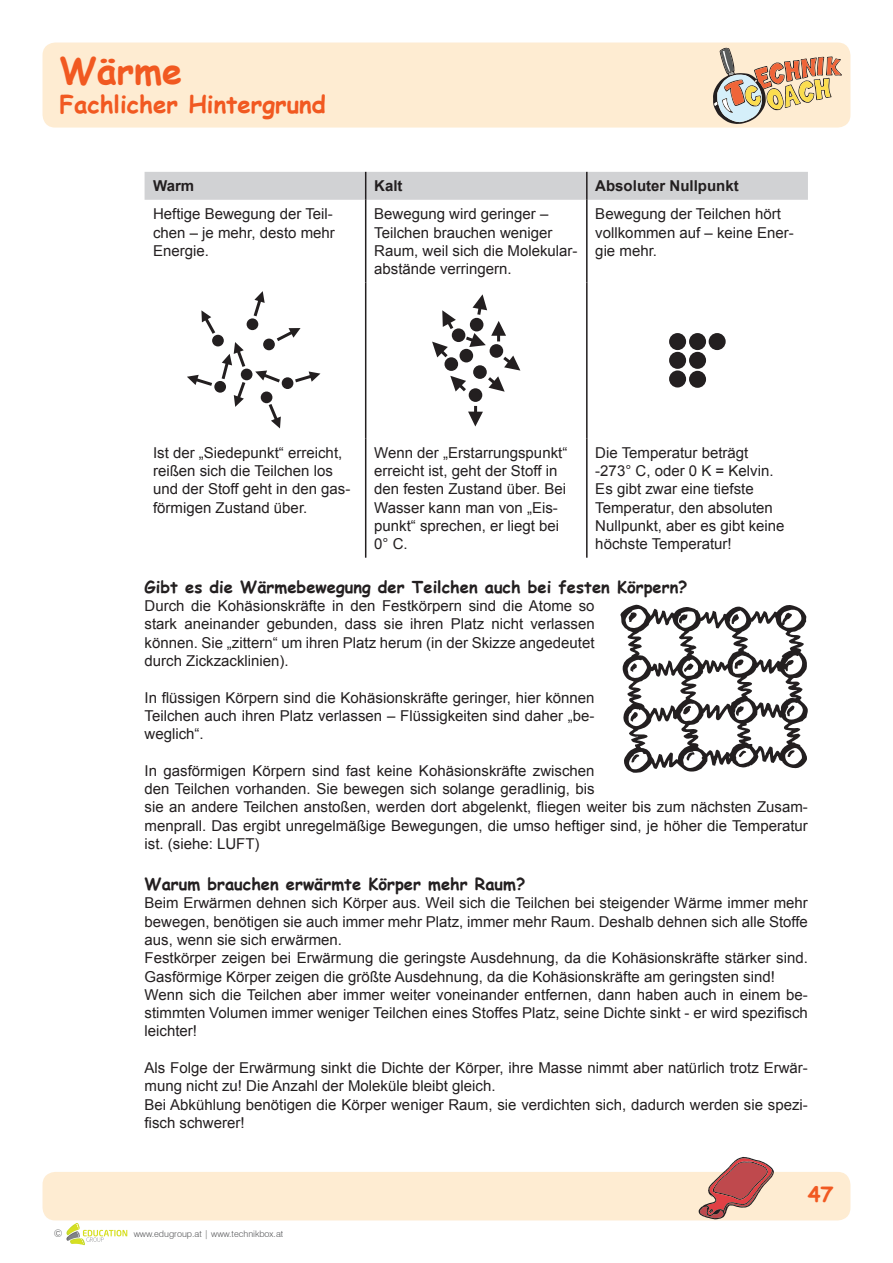
<style>
.page{position:relative;width:893px;height:1263px;background:#fff}
.page>*{position:absolute;margin:0;border:0;box-sizing:border-box;transform-origin:0 0}
.t1{font:700 36px "Comic Sans MS";color:#f15921}
.t2{font:700 24px "Comic Sans MS";color:#f15921}
.t3{font:700 21px "Comic Sans MS";color:#f15921}
.t4{font:700 16.5px "Comic Sans MS";color:#231f20}
.t5{font:15px/18.3px "Arial";color:#231f20}
.t6{font:700 15px "Arial";color:#231f20}
.t7{font:300 10.5px "Swiss 721 BT";color:#57585a}
.t8{font:300 9px "Swiss 721 BT";color:#57585a}
</style>
<div class="page">
<div style="left:43px;top:43px;width:807px;height:85px;background:#feecd2;border-radius:13px"></div>
<div style="left:43px;top:1172px;width:807px;height:48px;background:#feecd2;border-radius:13px"></div>
<svg style="left:699px;top:1157px;width:75px;height:62px"></svg>
<svg style="left:713px;top:48px;width:129px;height:76px"></svg>
<svg style="left:66px;top:1223px;width:61px;height:22px"></svg>
<div style="left:145px;top:172px;width:663px;height:28px;background:#d1d2d4"></div>
<hr style="left:586px;top:172px;width:2px;height:28px;background:#231f20">
<hr style="left:365px;top:200px;width:1px;height:83px;background:#231f20">
<hr style="left:586px;top:200px;width:2px;height:83px;background:#231f20">
<hr style="left:365px;top:283px;width:1px;height:155px;background:#231f20">
<hr style="left:586px;top:283px;width:2px;height:155px;background:#231f20">
<hr style="left:365px;top:438px;width:1px;height:120px;background:#231f20">
<hr style="left:586px;top:438px;width:2px;height:120px;background:#231f20">
<div style="left:212px;top:335px;width:12px;height:11px;background:#231f20;border-radius:50%"></div>
<div style="left:247px;top:318px;width:11px;height:12px;background:#231f20;border-radius:50%"></div>
<div style="left:214px;top:381px;width:12px;height:12px;background:#231f20;border-radius:50%"></div>
<div style="left:241px;top:369px;width:11px;height:11px;background:#231f20;border-radius:50%"></div>
<div style="left:263px;top:339px;width:12px;height:11px;background:#231f20;border-radius:50%"></div>
<div style="left:261px;top:391px;width:11px;height:12px;background:#231f20;border-radius:50%"></div>
<div style="left:282px;top:377px;width:11px;height:12px;background:#231f20;border-radius:50%"></div>
<svg style="left:277px;top:328px;width:24px;height:13px"></svg>
<svg style="left:295px;top:371px;width:25px;height:11px"></svg>
<svg style="left:255px;top:370px;width:25px;height:12px"></svg>
<svg style="left:269px;top:404px;width:12px;height:24px"></svg>
<svg style="left:222px;top:342px;width:23px;height:65px"></svg>
<svg style="left:187px;top:375px;width:25px;height:11px"></svg>
<svg style="left:201px;top:310px;width:14px;height:24px"></svg>
<svg style="left:254px;top:291px;width:11px;height:25px"></svg>
<div style="left:452px;top:328px;width:13px;height:14px;background:#231f20;border-radius:50%"></div>
<svg style="left:470px;top:318px;width:13px;height:13px"></svg>
<div style="left:444px;top:357px;width:14px;height:14px;background:#231f20;border-radius:50%"></div>
<div style="left:459px;top:349px;width:14px;height:13px;background:#231f20;border-radius:50%"></div>
<div style="left:473px;top:365px;width:14px;height:14px;background:#231f20;border-radius:50%"></div>
<div style="left:469px;top:388px;width:13px;height:14px;background:#231f20;border-radius:50%"></div>
<div style="left:490px;top:344px;width:13px;height:14px;background:#231f20;border-radius:50%"></div>
<svg style="left:432px;top:342px;width:16px;height:15px"></svg>
<svg style="left:472px;top:294px;width:15px;height:21px"></svg>
<svg style="left:450px;top:376px;width:16px;height:15px"></svg>
<svg style="left:468px;top:406px;width:15px;height:20px"></svg>
<svg style="left:488px;top:356px;width:32px;height:36px"></svg>
<svg style="left:442px;top:310px;width:14px;height:19px"></svg>
<svg style="left:466px;top:321px;width:40px;height:26px"></svg>
<div style="left:669px;top:333px;width:17px;height:17px;background:#231f20;border-radius:50%"></div>
<div style="left:689px;top:333px;width:17px;height:17px;background:#231f20;border-radius:50%"></div>
<div style="left:669px;top:352px;width:17px;height:17px;background:#231f20;border-radius:50%"></div>
<div style="left:689px;top:352px;width:17px;height:17px;background:#231f20;border-radius:50%"></div>
<div style="left:669px;top:370px;width:17px;height:18px;background:#231f20;border-radius:50%"></div>
<div style="left:689px;top:371px;width:17px;height:17px;background:#231f20;border-radius:50%"></div>
<div style="left:709px;top:333px;width:17px;height:17px;background:#231f20;border-radius:50%"></div>
<svg style="left:620px;top:604px;width:188px;height:169px"></svg>
<h1 class="t1" style="left:60px;top:44px;width:124px">Wärme</h1>
<h2 class="t2" style="left:60px;top:86px;width:268px">Fachlicher Hintergrund</h2>
<p class="t6" style="left:153px;top:176px;width:43px">Warm</p>
<p class="t6" style="left:374px;top:176px;width:30px">Kalt</p>
<p class="t6" style="left:595px;top:176px;width:145px">Absoluter Nullpunkt</p>
<p class="t5" style="left:153px;top:205px;width:183px">Heftige Bewegung der Teil&shy;chen – je mehr, desto mehr<br>Energie.</p>
<p class="t5" style="left:374px;top:205px;width:205px">Bewegung wird geringer –<br>Teilchen brauchen weniger<br>Raum, weil sich die Molekular&shy;abstände verringern.</p>
<p class="t5" style="left:595px;top:205px;width:200px">Bewegung der Teilchen hört vollkommen auf – keine Ener&shy;gie mehr.</p>
<p class="t5" style="left:153px;top:443px;width:199px">Ist der „Siedepunkt“ erreicht, reißen sich die Teilchen los und der Stoff geht in den gas&shy;förmigen Zustand über.</p>
<p class="t5" style="left:374px;top:443px;width:195px">Wenn der „Erstarrungspunkt“ erreicht ist, geht der Stoff in den festen Zustand über. Bei<br>Wasser kann man von „Eis&shy;punkt“ sprechen, er liegt bei<br>0° C.</p>
<p class="t5" style="left:595px;top:443px;width:191px">Die Temperatur beträgt -273° C, oder 0 K = Kelvin.<br>Es gibt zwar eine tiefste<br>Temperatur, den absoluten<br>Nullpunkt, aber es gibt keine höchste Temperatur!</p>
<p class="t4" style="left:145px;top:575px;width:545px">Gibt es die Wärmebewegung der Teilchen auch bei festen Körpern?</p>
<p class="t5" style="left:145px;top:597px;width:452px;text-align:justify">Durch die Kohäsionskräfte in den Festkörpern sind die Atome so stark aneinander gebunden, dass sie ihren Platz nicht verlassen können. Sie „zittern“ um ihren Platz herum (in der Skizze angedeutet durch Zickzacklinien).</p>
<p class="t5" style="left:145px;top:688px;width:452px;text-align:justify">In flüssigen Körpern sind die Kohäsionskräfte geringer, hier können Teilchen auch ihren Platz verlassen – Flüssigkeiten sind daher „be&shy;weglich“.</p>
<p class="t5" style="left:145px;top:761px;width:665px">In gasförmigen Körpern sind fast keine Kohäsionskräfte zwischen<br>den Teilchen vorhanden. Sie bewegen sich solange geradlinig, bis<br>sie an andere Teilchen anstoßen, werden dort abgelenkt, fliegen weiter bis zum nächsten Zusam&shy;menprall. Das ergibt unregelmäßige Bewegungen, die umso heftiger sind, je höher die Temperatur ist. (siehe: LUFT)</p>
<p class="t4" style="left:145px;top:872px;width:382px">Warum brauchen erwärmte Körper mehr Raum?</p>
<p class="t5" style="left:145px;top:894px;width:665px">Beim Erwärmen dehnen sich Körper aus. Weil sich die Teilchen bei steigender Wärme immer mehr bewegen, benötigen sie auch immer mehr Platz, immer mehr Raum. Deshalb dehnen sich alle Stoffe aus, wenn sie sich erwärmen.<br>Festkörper zeigen bei Erwärmung die geringste Ausdehnung, da die Kohäsionskräfte stärker sind.<br>Gasförmige Körper zeigen die größte Ausdehnung, da die Kohäsionskräfte am geringsten sind!<br>Wenn sich die Teilchen aber immer weiter voneinander entfernen, dann haben auch in einem be&shy;stimmten Volumen immer weniger Teilchen eines Stoffes Platz, seine Dichte sinkt - er wird spezifisch leichter!</p>
<p class="t5" style="left:145px;top:1059px;width:665px">Als Folge der Erwärmung sinkt die Dichte der Körper, ihre Masse nimmt aber natürlich trotz Erwär&shy;mung nicht zu! Die Anzahl der Moleküle bleibt gleich.<br>Bei Abkühlung benötigen die Körper weniger Raum, sie verdichten sich, dadurch werden sie spezi&shy;fisch schwerer!</p>
<p class="t7" style="left:54px;top:1226px;width:10px">©</p>
<p class="t8" style="left:134px;top:1228px;width:151px">www.edugroup.at | www.technikbox.at</p>
<h3 class="t3" style="left:808px;top:1179px;width:27px">47</h3>
</div>
